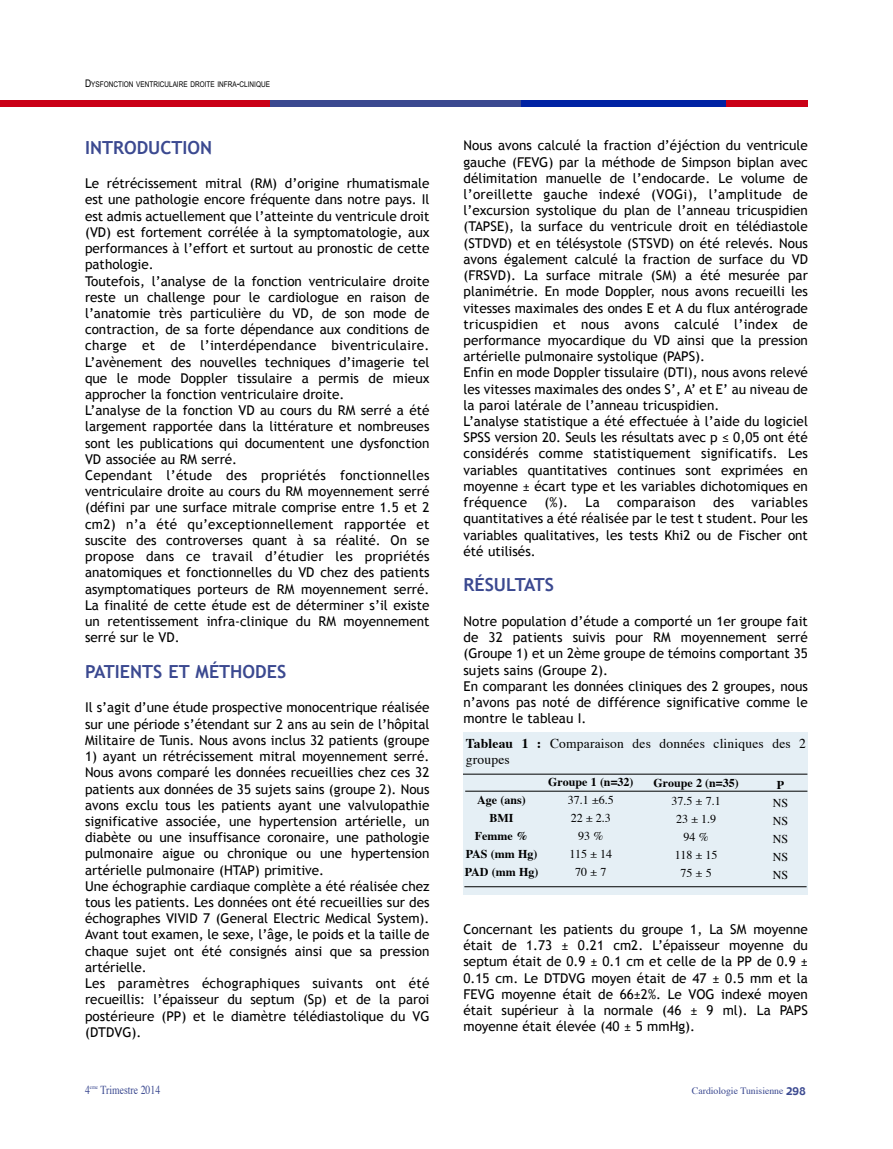
<style>
.page{position:relative;width:893px;height:1149px;background:#fff}
.page>*{position:absolute;margin:0;border:0;box-sizing:border-box;transform-origin:0 0}
.t1{font:700 18px "Trebuchet MS";color:#3b4990}
.t2{font:13.5px/16.2px "Trebuchet MS";color:#000}
.t3{font:13.5px/16.2px "Times";letter-spacing:.015em;color:#000}
.t4{font:12.15px "Times";color:#3b4990;scale:.8 1}
.t5{font:12px/18px "Times";color:#000;text-align:center}
.t6{font:700 12px/18px "Times";color:#000;text-align:center}
.t7{font:9.75px "Times";color:#3b4990}
.t8{font:7.8px "Arial Narrow";color:#000}
.s1{font-size:10.5px}
.s2{font-weight:700}
.s3{font-family:"Gadget";font-size:10.5px}
</style>
<div class="page">
<div style="left:726px;top:100px;width:82px;height:6px;background:#ca0016"></div>
<div style="left:521px;top:100px;width:205px;height:6px;background:#0022a3"></div>
<div style="left:269px;top:100px;width:252px;height:6px;background:#3b4990"></div>
<div style="left:0;top:100px;width:270px;height:6px;background:#ca0016"></div>
<div style="left:463px;top:731px;width:345px;height:163px;background:#e5eff5"></div>
<hr style="left:463px;top:773px;width:344px;height:1px;background:#000">
<hr style="left:465px;top:790px;width:342px;height:1px;background:#000">
<hr style="left:464px;top:886px;width:343px;height:1px;background:#000">
<p class="t8" style="left:85px;top:81px;width:186px"><span class="s1">D</span>YSFONCTION VENTRICULAIRE DROITE INFRA<span class="s1">-</span>CLINIQUE</p>
<h1 class="t1" style="left:85px;top:137px;width:129px">INTRODUCTION</h1>
<p class="t2" style="left:85px;top:175px;width:346px">le rétrécissement mitral (rM) d’origine rhumatismale est une pathologie encore fréquente dans notre pays. il est admis actuellement que l’atteinte du ventricule droit (Vd) est fortement corrélée à la symptomatologie, aux performances à l’effort et surtout au pronostic de cette pathologie.<br>Toutefois, l’analyse de la fonction ventriculaire droite reste un challenge pour le cardiologue en raison de l’anatomie très particulière du Vd, de son mode de contraction, de sa forte dépendance aux conditions de charge et de l’interdépendance biventriculaire. l’avènement des nouvelles techniques d’imagerie tel que le mode doppler tissulaire a permis de mieux approcher la fonction ventriculaire droite.<br>l’analyse de la fonction Vd au cours du rM serré a été largement rapportée dans la littérature et nombreuses sont les publications qui documentent une dysfonction Vd associée au rM serré.<br>Cependant l’étude des propriétés fonctionnelles ventriculaire droite au cours du rM moyennement serré (défini par une surface mitrale comprise entre 1.5 et 2 cm2) n’a été qu’exceptionnellement rapportée et suscite des controverses quant à sa réalité. on se propose dans ce travail d’étudier les propriétés anatomiques et fonctionnelles du Vd chez des patients asymptomatiques porteurs de rM moyennement serré. la finalité de cette étude est de déterminer s’il existe un retentissement infra-clinique du rM moyennement serré sur le Vd.</p>
<h1 class="t1" style="left:85px;top:661px;width:203px">PATIENTS ET MÉTHODES</h1>
<p class="t2" style="left:85px;top:699px;width:346px;text-align:justify">il s’agit d’une étude prospective monocentrique réalisée sur une période s’étendant sur 2 ans au sein de l’hôpital Militaire de Tunis. nous avons inclus 32 patients (groupe</p>
<p class="t2" style="left:85px;top:748px;width:346px">1) ayant un rétrécissement mitral moyennement serré. nous avons comparé les données recueillies chez ces 32 patients aux données de 35 sujets sains (groupe 2). nous avons exclu tous les patients ayant une valvulopathie significative associée, une hypertension artérielle, un diabète ou une insuffisance coronaire, une pathologie pulmonaire aigue ou chronique ou une hypertension artérielle pulmonaire (HTaP) primitive.<br>une échographie cardiaque complète a été réalisée chez tous les patients. les données ont été recueillies sur des échographes ViVid 7 (general electric Medical system). avant tout examen, le sexe, l’âge, le poids et la taille de chaque sujet ont été consignés ainsi que sa pression artérielle.<br>les paramètres échographiques suivants ont été recueillis: l’épaisseur du septum (sp) et de la paroi postérieure (PP) et le diamètre télédiastolique du Vg (dTdVg).</p>
<p class="t2" style="left:463px;top:137px;width:346px">nous avons calculé la fraction d’éjéction du ventricule gauche (FeVg) par la méthode de simpson biplan avec délimitation manuelle de l’endocarde. le volume de l’oreillette gauche indexé (Vogi), l’amplitude de l’excursion systolique du plan de l’anneau tricuspidien (TaPse), la surface du ventricule droit en télédiastole (sTdVd) et en télésystole (sTsVd) on été relevés. nous avons également calculé la fraction de surface du Vd (FrsVd). la surface mitrale (sM) a été mesurée par planimétrie. en mode doppler, nous avons recueilli les vitesses maximales des ondes e et a du flux antérograde tricuspidien et nous avons calculé l’index de performance myocardique du Vd ainsi que la pression artérielle pulmonaire systolique (PaPs).<br>enfin en mode doppler tissulaire (dTi), nous avons relevé les vitesses maximales des ondes s’, a’ et e’ au niveau de la paroi latérale de l’anneau tricuspidien.<br>l’analyse statistique a été effectuée à l’aide du logiciel sPss version 20. seuls les résultats avec p ≤ 0,05 ont été considérés comme statistiquement significatifs. les variables quantitatives continues sont exprimées en moyenne ± écart type et les variables dichotomiques en fréquence</p>
<p class="t2" style="left:463px;top:494px;width:346px;text-align:justify;text-indent:288px">variables quantitatives a été réalisée par le test t student. Pour les variables qualitatives, les tests Khi2 ou de Fischer ont été utilisés.</p>
<h1 class="t1" style="left:463px;top:574px;width:92px">RÉSULTATS</h1>
<p class="t2" style="left:463px;top:613px;width:346px">notre population d’étude a comporté un 1er groupe fait de 32 patients suivis pour rM moyennement serré (groupe 1) et un 2ème groupe de témoins comportant 35 sujets sains (groupe 2).<br>en comparant les données cliniques des 2 groupes, nous n’avons pas noté de différence significative comme le montre le tableau i.</p>
<p class="t2" style="left:544px;top:494px;width:25px">(%).</p>
<p class="t2" style="left:585px;top:494px;width:16px">la</p>
<p class="t2" style="left:617px;top:494px;width:80px">comparaison</p>
<p class="t2" style="left:713px;top:494px;width:22px">des</p>
<p class="t3" style="left:466px;top:736px;width:342px"><span class="s2">Tableau 1 :</span> Comparaison des données cliniques des 2 groupes</p>
<p class="t6" style="left:465px;top:792px;width:75px">Age (ans)<br>BMI<br>Femme %<br>PAS (mm Hg)<br>PAD (mm Hg)</p>
<p class="t6" style="left:548px;top:774px;width:87px">Groupe 1 (n=32)</p>
<p class="t5" style="left:568px;top:792px;width:47px">37.1 ±6.5<br>22 ± 2.3<br>93 %<br>115 ± 14<br>70±7</p>
<p class="t6" style="left:654px;top:775px;width:87px">Groupe 2 (n=35)</p>
<p class="t5" style="left:672px;top:793px;width:51px">37.5 ± 7.1<br>23 ± 1.9<br>94 %<br>118 ± 15<br>75±5</p>
<p class="t6" style="left:777px;top:776px;width:9px">P</p>
<p class="t5" style="left:773px;top:794px;width:17px;text-align:justify">NS NS NS NS NS</p>
<p class="t2" style="left:463px;top:920px;width:346px;text-align:justify">Concernant les patients du groupe 1, la sM moyenne était de 1.73 ± 0.21 cm2. l’épaisseur moyenne du septum était de 0.9 ± 0.1 cm et celle de la PP de 0.9 ± 0.15 cm. le dTdVg moyen était de 47 ± 0.5 mm et la FeVg moyenne était de 66±2%. le Vog indexé moyen était supérieur à la normale (46 ± 9 ml). la PaPs moyenne était élevée (40 ± 5 mmHg).</p>
<p class="t4" style="left:85px;top:1083px;width:96px">4<sup>eme</sup> Trimestre 2014</p>
<p class="t7" style="left:692px;top:1086px;width:115px">Cardiologie Tunisienne <span class="s3">298</span></p>
</div>
